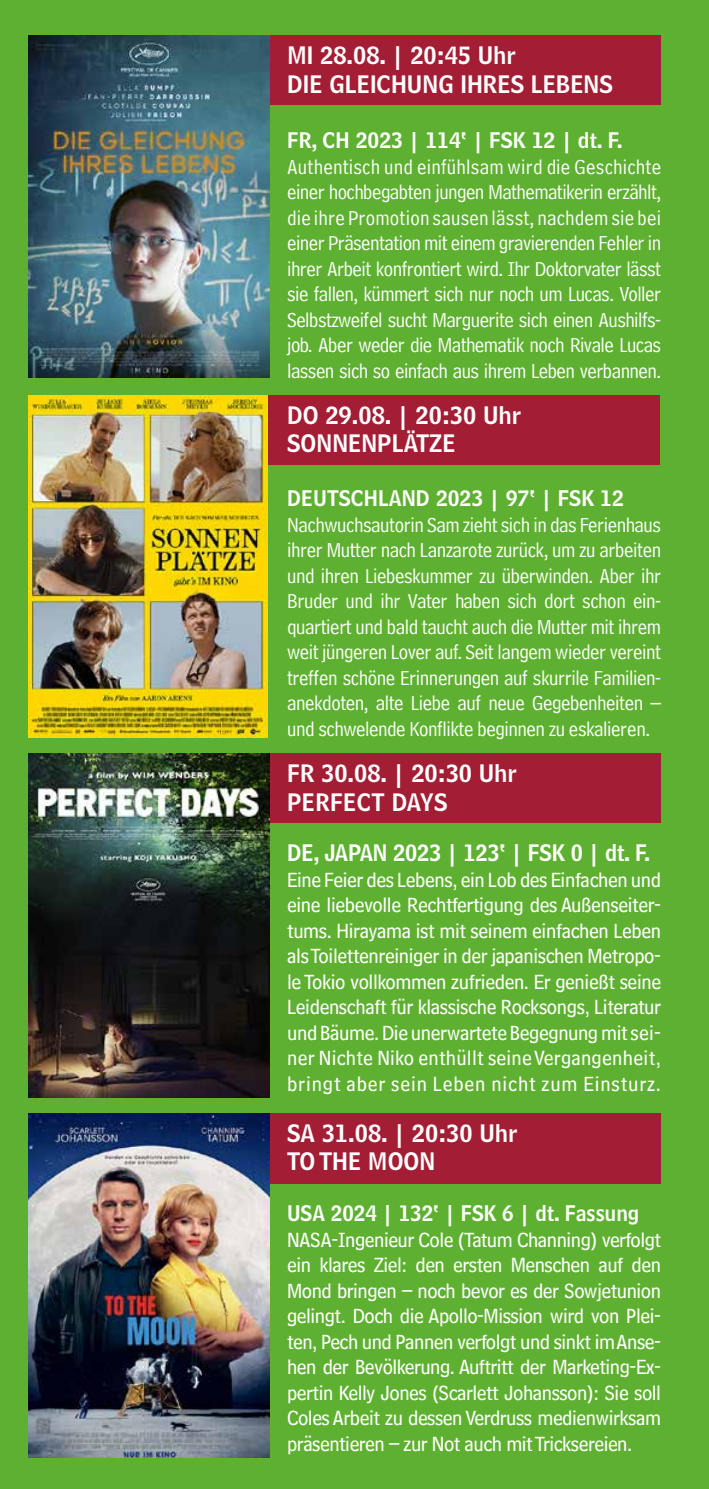
<style>
.page{position:relative;width:709px;height:1489px;background:#fff}
.page>*{position:absolute;margin:0;border:0;box-sizing:border-box;transform-origin:0 0}
.t1{font:23.75px/28.5px "Bell Centennial Std Name Num";color:#fff}
.t2{font:22.5px "Bell Centennial Std Name Num";letter-spacing:-.01em;color:#fff}
.t3{font:21.25px/25.5px "Bell Centennial Address";letter-spacing:-.025em;color:#fff;text-align:justify}
.t4{font:21.25px/25.5px "Bell Centennial Sub Caption";letter-spacing:-.025em;color:#fff;text-align:justify}
.t5{font:21.25px "Bell Centennial Std Name Num";color:#fff}
</style>
<div class="page">
<div style="left:0;top:0;width:709px;height:1488px;background:#5eb130"></div>
<div style="left:260px;top:35px;width:401px;height:70px;background:#a31e35"></div>
<div style="left:259px;top:395px;width:401px;height:69px;background:#a31e35"></div>
<div style="left:260px;top:753px;width:401px;height:69px;background:#a31e35"></div>
<div style="left:260px;top:1113px;width:401px;height:71px;background:#a31e35"></div>
<img style="left:28px;top:1113px;width:241px;height:343px">
<img style="left:28px;top:753px;width:241px;height:344px">
<img style="left:28px;top:395px;width:240px;height:342px">
<img style="left:28px;top:35px;width:241px;height:342px">
<p class="t1" style="left:287px;top:41px;width:327px">MI 28.08. | 20:45 Uhr<br>DIE GLEICHUNG IHRES LEBENS</p>
<p class="t5" style="left:287px;top:127px;width:337px">FR, CH 2023 | 114‘ | FSK 12 | dt. F.</p>
<p class="t3" style="left:287px;top:154px;width:375px">Authentisch und einfühlsam wird die Geschichte einer hochbegabten jungen Mathematikerin erzählt, die ihre Promotion sausen lässt, nachdem sie bei einer Präsentation mit einem gravierenden Fehler in ihrer Arbeit konfrontiert wird. Ihr Doktorvater lässt sie fallen, kümmert sich nur noch um Lucas. Voller Selbstzweifel sucht Marguerite sich einen Aushilfs&shy;job. Aber weder die Mathematik noch Rivale Lucas lassen sich so einfach aus ihrem Leben verbannen.</p>
<p class="t1" style="left:287px;top:400px;width:235px">DO 29.08. | 20:30 Uhr<br>SONNENPLÄTZE</p>
<p class="t5" style="left:287px;top:485px;width:338px">DEUTSCHLAND 2023 | 97‘ | FSK 12</p>
<p class="t3" style="left:287px;top:512px;width:375px">Nachwuchsautorin Sam zieht sich in das Ferienhaus ihrer Mutter nach Lanzarote zurück, um zu arbeiten und ihren Liebeskummer zu überwinden. Aber ihr Bruder und ihr Vater haben sich dort schon ein&shy;quartiert und bald taucht auch die Mutter mit ihrem weit jüngeren Lover auf. Seit langem wieder vereint treffen schöne Erinnerungen auf skurrile Familien&shy;anekdoten, alte Liebe auf neue Gegebenheiten – und schwelende Konflikte beginnen zu eskalieren.</p>
<p class="t1" style="left:287px;top:758px;width:231px">FR 30.08. | 20:30 Uhr<br>PERFECT DAYS</p>
<p class="t2" style="left:287px;top:838px;width:364px">DE, JAPAN 2023 | 123‘ | FSK 0 | dt. F.</p>
<p class="t4" style="left:287px;top:866px;width:375px">Eine Feier des Lebens, ein Lob des Einfachen und eine liebevolle Rechtfertigung des Außenseiter&shy;tums. Hirayama ist mit seinem einfachen Leben als Toilettenreiniger in der japanischen Metropo&shy;le Tokio vollkommen zufrieden. Er genießt seine Leidenschaft für klassische Rocksongs, Literatur und Bäume. Die unerwartete Begegnung mit sei&shy;ner Nichte Niko enthüllt seine Vergangenheit, bringt aber sein Leben nicht zum Einsturz.</p>
<p class="t1" style="left:287px;top:1118px;width:232px">SA 31.08. | 20:30 Uhr<br>TO THE MOON</p>
<p class="t5" style="left:287px;top:1199px;width:354px">USA 2024 | 132‘ | FSK 6 | dt. Fassung</p>
<p class="t4" style="left:287px;top:1226px;width:375px">NASA-Ingenieur Cole (Tatum Channing) verfolgt ein klares Ziel: den ersten Menschen auf den Mond bringen – noch bevor es der Sowjetunion gelingt. Doch die Apollo-Mission wird von Plei&shy;ten, Pech und Pannen verfolgt und sinkt im Anse&shy;hen der Bevölkerung. Auftritt der Marketing-Ex&shy;pertin Kelly Jones (Scarlett Johansson): Sie soll Coles Arbeit zu dessen Verdruss medienwirksam präsentieren – zur Not auch mit Tricksereien.</p>
</div>
